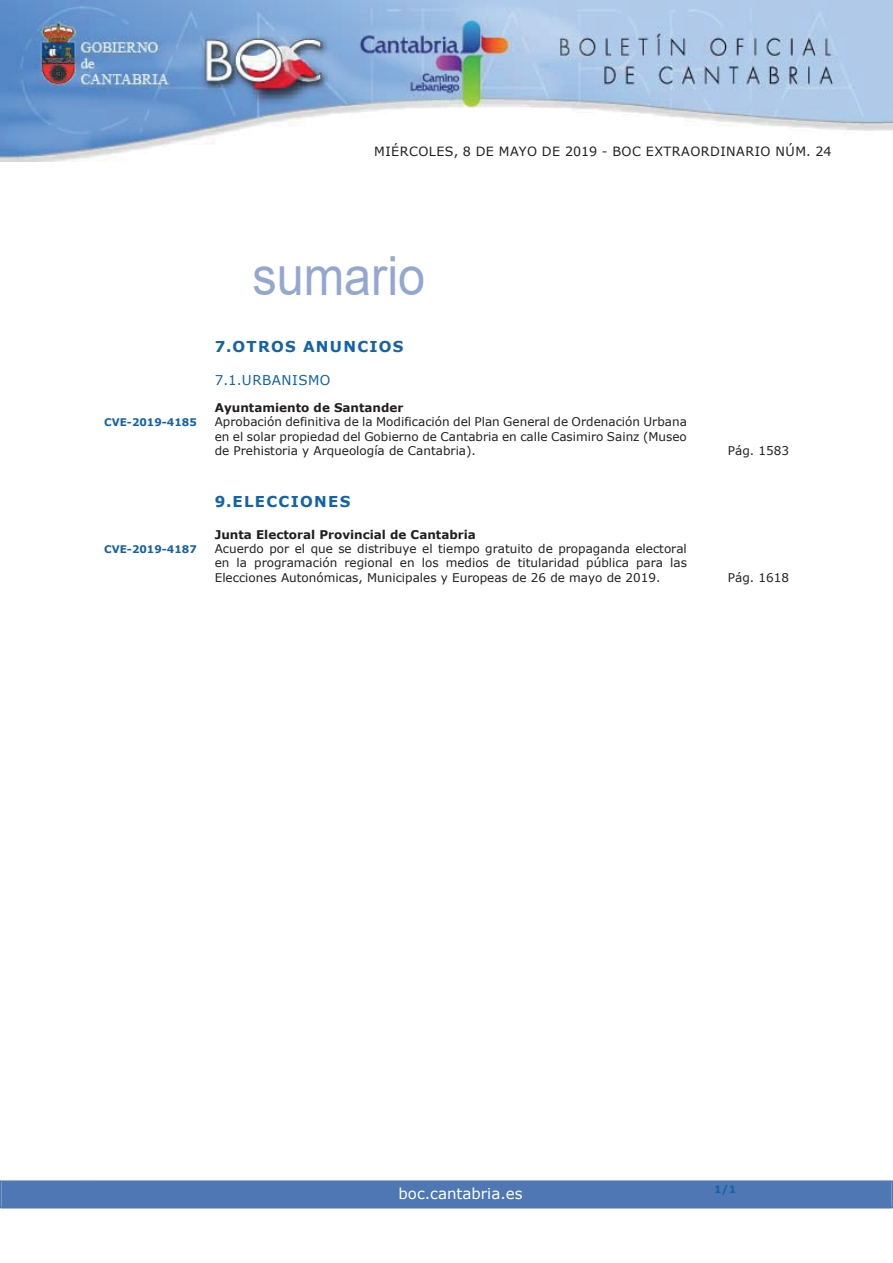
<style>
.page{position:relative;width:893px;height:1263px;background:#fff}
.page>*{position:absolute;margin:0;border:0;box-sizing:border-box;transform-origin:0 0}
.t1{font:54px "Arial";color:#94a8cf;scale:.9 1}
.t2{font:700 15px "Verdana";letter-spacing:.085em;color:#1263a9}
.t3{font:15px "Verdana";color:#fff}
.t4{font:13.5px "Verdana";letter-spacing:.035em;color:#1263a9}
.t5{font:12.75px "Verdana";letter-spacing:.035em;color:#231f20}
.t6{font:12px/14.4px "Verdana";color:#231f20;text-align:justify}
.t7{font:700 12px "Verdana";color:#231f20}
.t8{font:700 10.5px "Verdana";color:#1263a9}
</style>
<div class="page">
<img style="left:0;top:0;width:893px;height:161px">
<div style="left:2px;top:1181px;width:889px;height:27px;background:#4f77b3"></div>
<div style="left:0;top:1180px;width:893px;height:28px;border:2px solid #4f77b3"></div>
<p class="t5" style="left:374px;top:143px;width:459px">MIÉRCOLES, 8 DE MAYO DE 2019 - BOC EXTRAORDINARIO NÚM. 24</p>
<h1 class="t1" style="left:252px;top:246px;width:194px">sumario</h1>
<p class="t2" style="left:215px;top:337px;width:190px">7.OTROS ANUNCIOS</p>
<p class="t4" style="left:215px;top:371px;width:117px">7.1.URBANISMO</p>
<p class="t7" style="left:215px;top:400px;width:190px">Ayuntamiento de Santander</p>
<p class="t8" style="left:104px;top:416px;width:94px">CVE-2019-4185</p>
<p class="t6" style="left:215px;top:414px;width:474px">Aprobación definitiva de la Modificación del Plan General de Ordenación Urbana en el solar propiedad del Gobierno de Cantabria en calle Casimiro Sainz (Museo de Prehistoria y Arqueología de Cantabria).</p>
<p class="t2" style="left:215px;top:492px;width:137px">9.ELECCIONES</p>
<p class="t7" style="left:215px;top:527px;width:263px">Junta Electoral Provincial de Cantabria</p>
<p class="t8" style="left:104px;top:542px;width:94px">CVE-2019-4187</p>
<p class="t6" style="left:215px;top:541px;width:474px">Acuerdo por el que se distribuye el tiempo gratuito de propaganda electoral en la programación regional en los medios de titularidad pública para las Elecciones Autonómicas, Municipales y Europeas de 26 de mayo de 2019.</p>
<p class="t6" style="left:728px;top:443px;width:63px">Pág. 1583</p>
<p class="t6" style="left:728px;top:570px;width:63px">Pág. 1618</p>
<p class="t3" style="left:398px;top:1184px;width:126px">boc.cantabria.es</p>
<p class="t8" style="left:714px;top:1182px;width:24px">1/1</p>
</div>
